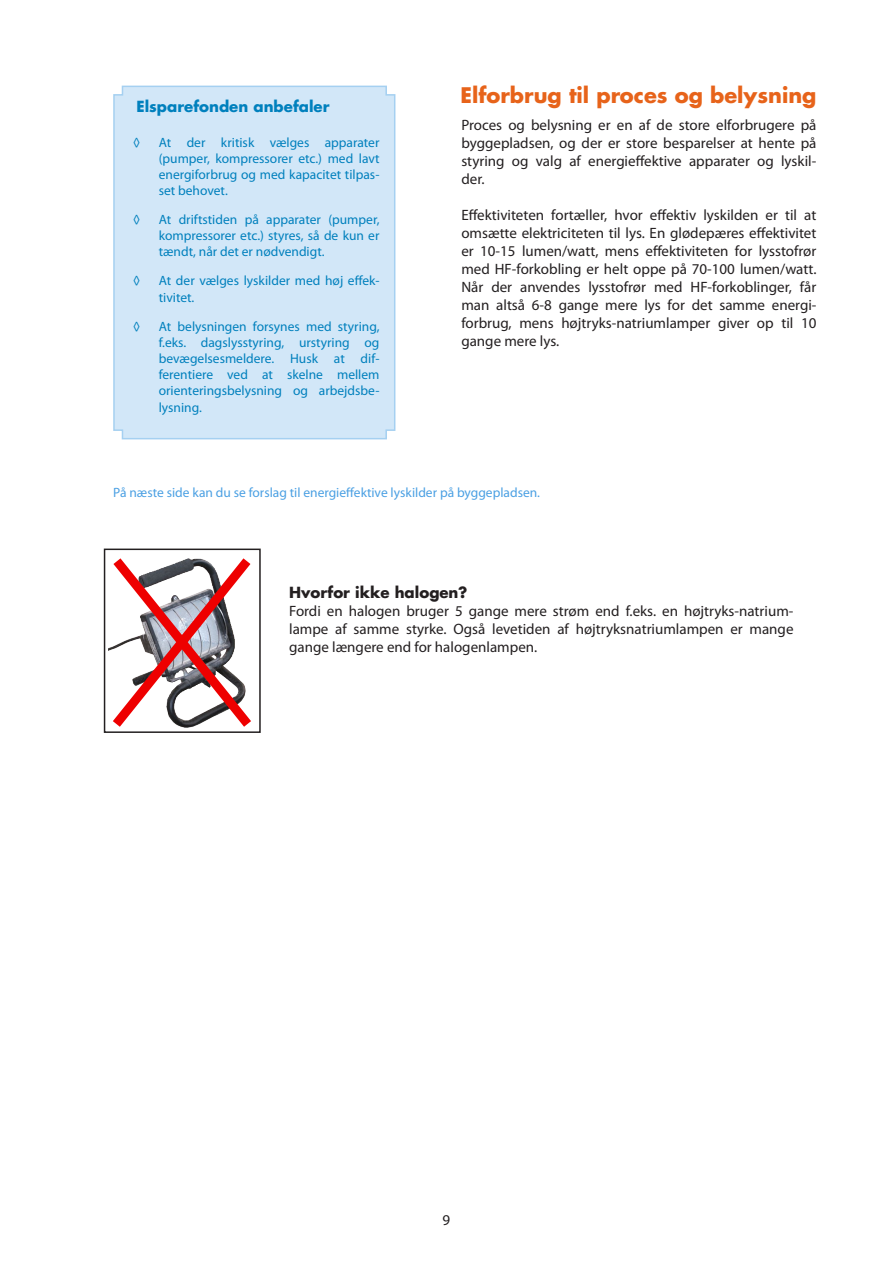
<style>
.page{position:relative;width:893px;height:1263px;background:#fff}
.page>*{position:absolute;margin:0;border:0;box-sizing:border-box;transform-origin:0 0}
.Overskrifter{font:700 21px "Futura";color:#e7631a}
.t1{font:15px/18px "Myriad Pro";color:#231f20;text-align:justify}
.t2{font:700 15px "Futura";color:#0080bd}
.t3{font:700 15px "Futura";color:#231f20}
.liste{font:13.5px/16.2px "Myriad Pro";color:#0080bd;text-align:justify}
.billedtekst{font:13.5px "Myriad Pro";color:#4ba0e3}
</style>
<div class="page">
<div style="left:113px;top:85px;width:283px;height:355px;background:#d2e7f8"></div>
<div style="left:104px;top:549px;width:157px;height:184px;border:2px solid #231f20"></div>
<svg style="left:106px;top:552px;width:151px;height:181px"></svg>
<p class="t2" style="left:136px;top:97px;width:195px">Elsparefonden anbefaler</p>
<p class="liste" style="left:133px;top:134px;width:9px">◊</p>
<p class="liste" style="left:159px;top:134px;width:222px">At der kritisk vælges apparater (pumper, kompressorer etc.) med lavt energiforbrug og med kapacitet tilpas&shy;set behovet.</p>
<p class="liste" style="left:133px;top:211px;width:9px">◊</p>
<p class="liste" style="left:159px;top:211px;width:222px">At driftstiden på apparater (pumper, kompressorer etc.) styres, så de kun er tændt, når det er nødvendigt.</p>
<p class="liste" style="left:133px;top:273px;width:9px">◊</p>
<p class="liste" style="left:159px;top:273px;width:222px">At der vælges lyskilder med høj effek&shy;tivitet.</p>
<p class="liste" style="left:133px;top:318px;width:9px">◊</p>
<p class="liste" style="left:159px;top:318px;width:222px">At belysningen forsynes med styring, f.eks. dagslysstyring, urstyring og bevægelsesmeldere. Husk at dif&shy;ferentiere ved at skelne mellem orienteringsbelysning og arbejdsbe&shy;lysning.</p>
<p class="Overskrifter" style="left:460px;top:81px;width:357px">Elforbrug til proces og belysning</p>
<p class="t1" style="left:461px;top:116px;width:357px">Proces og belysning er en af de store elforbrugere på byggepladsen, og der er store besparelser at hente på styring og valg af energieffektive apparater og lyskil&shy;der.</p>
<p class="t1" style="left:461px;top:206px;width:357px">Effektiviteten fortæller, hvor effektiv lyskilden er til at omsætte elektriciteten til lys. En glødepæres effektivitet er 10-15 lumen/watt, mens effektiviteten for lysstofrør med HF-forkobling er helt oppe på 70-100 lumen/watt.<br>Når der anvendes lysstofrør med HF-forkoblinger, får man altså 6-8 gange mere lys for det samme energi&shy;forbrug, mens højtryks-natriumlamper giver op til 10 gange mere lys.</p>
<p class="billedtekst" style="left:113px;top:484px;width:428px">På næste side kan du se forslag til energieffektive lyskilder på byggepladsen.</p>
<p class="t3" style="left:289px;top:582px;width:180px">Hvorfor ikke halogen?</p>
<p class="t1" style="left:289px;top:601px;width:506px">Fordi en halogen bruger 5 gange mere strøm end f.eks. en højtryks-natrium&shy;lampe af samme styrke. Også levetiden af højtryksnatriumlampen er mange gange længere end for halogenlampen.</p>
<p class="t1" style="left:443px;top:1211px;width:9px">9</p>
</div>
